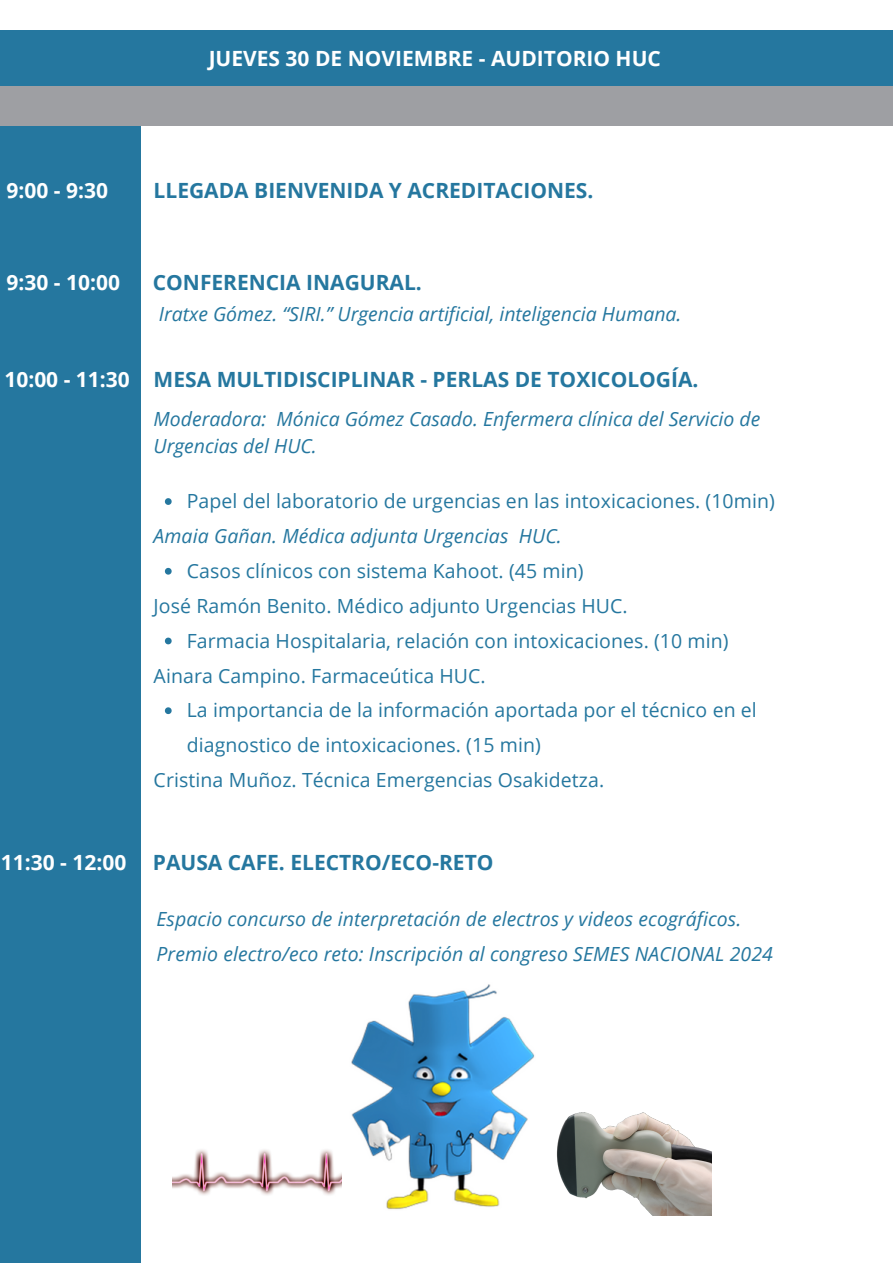
<style>
.page{position:relative;width:893px;height:1264px;background:#fff}
.page>*{position:absolute;margin:0;border:0;box-sizing:border-box;transform-origin:0 0}
.t1{font:700 21px "Open Sans";color:#25779f}
.t2{font:700 21px "Open Sans";color:#fff}
.t3{font:19.5px/34.8px "Open Sans";letter-spacing:.005em;color:#25779f}
.t4{font:italic 19.5px/27px "Open Sans";letter-spacing:.005em;color:#25779f}
</style>
<div class="page">
<div style="left:0;top:30px;width:892px;height:59px;background:#25779f"></div>
<div style="left:0;top:120px;width:140px;height:1142px;background:#25779f"></div>
<div style="left:0;top:87px;width:892px;height:39px;background:#9e9fa3"></div>
<img style="left:556px;top:1112px;width:155px;height:103px">
<svg style="left:165px;top:498px;width:7px;height:7px"></svg>
<svg style="left:165px;top:568px;width:7px;height:6px"></svg>
<svg style="left:165px;top:637px;width:7px;height:7px"></svg>
<svg style="left:165px;top:707px;width:7px;height:7px"></svg>
<img style="left:351px;top:984px;width:184px;height:226px">
<img style="left:172px;top:1149px;width:170px;height:46px">
<p class="t2" style="left:209px;top:44px;width:453px">JUEVES 30 DE NOVIEMBRE - AUDITORIO HUC</p>
<p class="t2" style="left:7px;top:176px;width:103px">9:00 - 9:30</p>
<p class="t1" style="left:154px;top:176px;width:441px">LLEGADA BIENVENIDA Y ACREDITACIONES.</p>
<p class="t2" style="left:7px;top:267px;width:115px">9:30 - 10:00</p>
<p class="t2" style="left:4px;top:365px;width:127px">10:00 - 11:30</p>
<p class="t1" style="left:153px;top:267px;width:270px">CONFERENCIA INAGURAL.</p>
<p class="t4" style="left:159px;top:300px;width:524px">Iratxe Gómez. “SIRI.” Urgencia artificial, inteligencia Humana.</p>
<p class="t1" style="left:154px;top:365px;width:546px">MESA MULTIDISCIPLINAR - PERLAS DE TOXICOLOGÍA.</p>
<p class="t4" style="left:154px;top:405px;width:608px">Moderadora: Mónica Gómez Casado. Enfermera clínica del Servicio de<br>Urgencias del HUC.</p>
<p class="t3" style="left:187px;top:483px;width:589px">Papel del laboratorio de urgencias en las intoxicaciones. (10min)</p>
<p class="t4" style="left:154px;top:522px;width:409px">Amaia Gañan. Médica adjunta Urgencias HUC.</p>
<p class="t3" style="left:187px;top:553px;width:398px">Casos clínicos con sistema Kahoot. (45 min)</p>
<p class="t3" style="left:154px;top:588px;width:475px">José Ramón Benito. Médico adjunto Urgencias HUC.</p>
<p class="t3" style="left:187px;top:622px;width:543px">Farmacia Hospitalaria, relación con intoxicaciones. (10 min)</p>
<p class="t3" style="left:154px;top:657px;width:333px">Ainara Campino. Farmaceútica HUC.</p>
<p class="t3" style="left:187px;top:692px;width:571px">La importancia de la información aportada por el técnico en el diagnostico de intoxicaciones. (15 min)</p>
<p class="t3" style="left:154px;top:762px;width:452px">Cristina Muñoz. Técnica Emergencias Osakidetza.</p>
<p class="t2" style="left:1px;top:847px;width:127px">11:30 - 12:00</p>
<p class="t1" style="left:153px;top:847px;width:342px">PAUSA CAFE. ELECTRO/ECO-RETO</p>
<p class="t4" style="left:156px;top:904px;width:586px">Espacio concurso de interpretación de electros y videos ecográficos.</p>
<p class="t4" style="left:156px;top:939px;width:618px">Premio electro/eco reto: Inscripción al congreso SEMES NACIONAL 2024</p>
</div>
